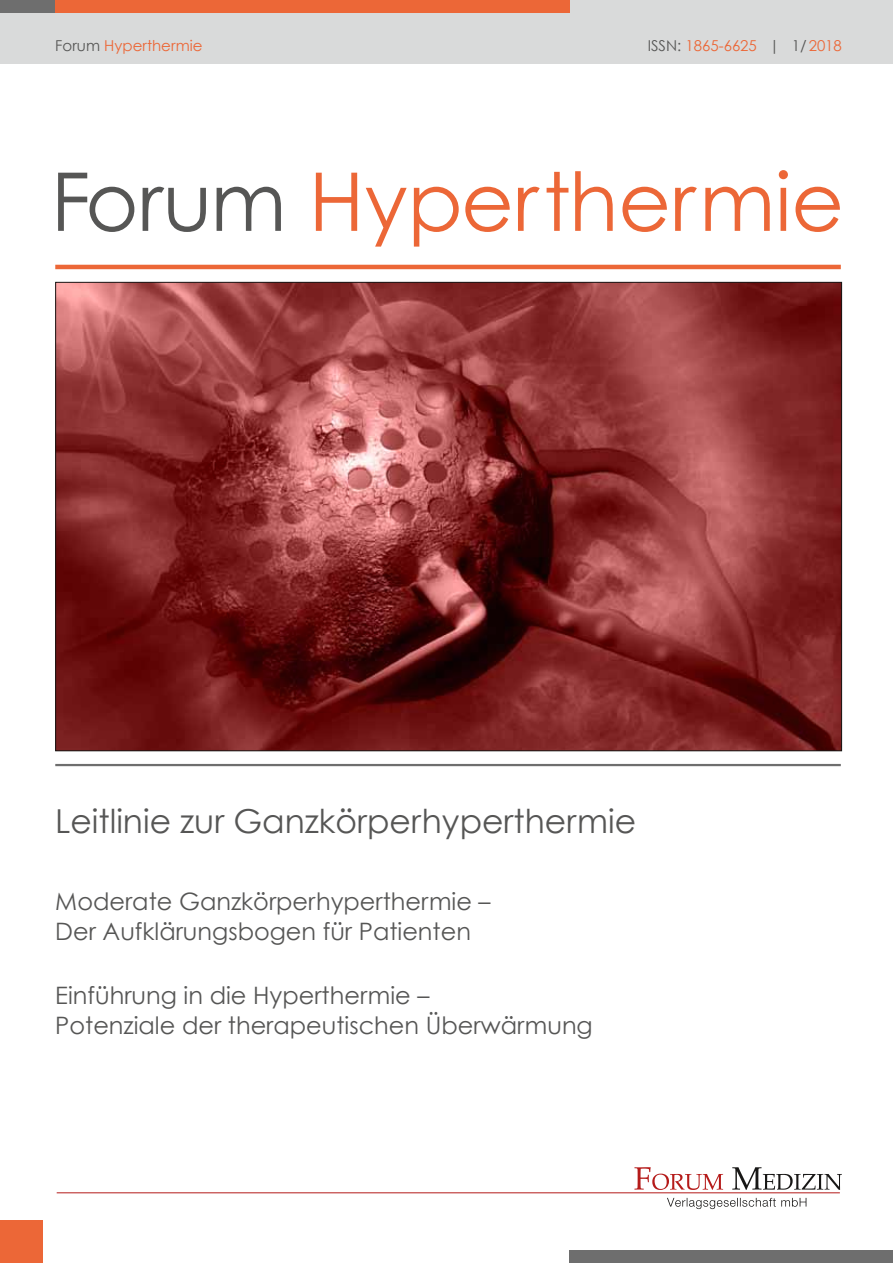
<style>
.page{position:relative;width:893px;height:1263px;background:#fff}
.page>*{position:absolute;margin:0;border:0;box-sizing:border-box;transform-origin:0 0}
.t1{font:81px "Century Gothic";color:#ec6737}
.t2{font:33px "Century Gothic";color:#565655}
.t3{font:24px/30px "Century Gothic";color:#565655}
.t4{font:15px "Century Gothic";color:#ec6737}
.s1{color:#565655}
</style>
<div class="page">
<div style="left:0;top:0;width:893px;height:64px;background:#d9dada"></div>
<div style="left:0;top:0;width:55px;height:13px;background:#6e6e6e"></div>
<div style="left:55px;top:0;width:515px;height:13px;background:#ec6737"></div>
<div style="left:0;top:1220px;width:43px;height:43px;background:#ec6737"></div>
<div style="left:570px;top:1250px;width:323px;height:13px;background:#6e6e6e"></div>
<hr style="left:55px;top:265px;width:786px;height:4px;background:#ec6737">
<hr style="left:55px;top:764px;width:786px;height:2px;background:#6e6e6e">
<hr style="left:57px;top:1192px;width:783px;height:1px;background:#b51b1a">
<svg style="left:732px;top:1167px;width:110px;height:23px"></svg>
<svg style="left:634px;top:1167px;width:89px;height:23px"></svg>
<svg style="left:667px;top:1198px;width:139px;height:11px"></svg>
<img style="left:57px;top:284px;width:783px;height:465px">
<p class="t4" style="left:55px;top:36px;width:149px"><span class="s1">Forum</span> Hyperthermie</p>
<p class="t4" style="left:648px;top:36px;width:196px"><span class="s1">ISSN:</span> 1865-6625 <span class="s1">| 1/</span>2018</p>
<h1 class="t1" style="left:51px;top:152px;width:794px"><span class="s1">Forum</span> Hyperthermie</h1>
<h2 class="t2" style="left:55px;top:801px;width:582px">Leitlinie zur Ganzkörperhyperthermie</h2>
<p class="t3" style="left:55px;top:885px;width:437px">Moderate Ganzkörperhyperthermie –<br>Der Aufklärungsbogen für Patienten</p>
<p class="t3" style="left:55px;top:979px;width:539px">Einführung in die Hyperthermie –<br>Potenziale der therapeutischen Überwärmung</p>
</div>
